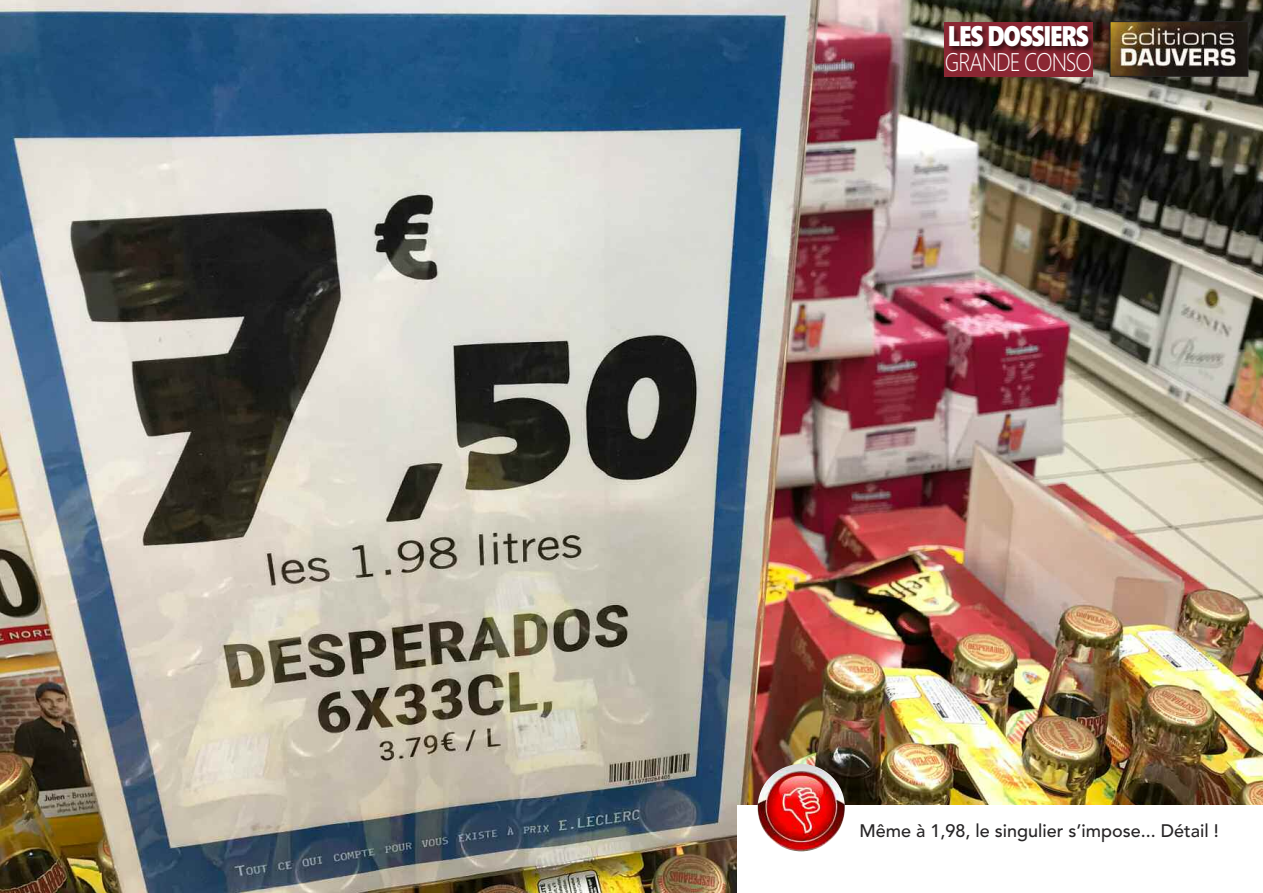
<style>
.page{position:relative;width:1263px;height:893px;background:#fff}
.page>*{position:absolute;margin:0;border:0;box-sizing:border-box;transform-origin:0 0}
.t1{font:900 28.35px "Segoe";letter-spacing:-.05em;color:#fff;scale:.8 1}
.t2{font:300 25.5px "Segoe";letter-spacing:-.05em;color:#fff;scale:.85 1}
.t3{font:500 18px "Avenir";color:#272526}
</style>
<div class="page">
<img style="left:0;top:0;width:1263px;height:893px">
<img style="left:1112px;top:23px;width:134px;height:52px">
<div style="left:1110px;top:21px;width:138px;height:56px;border:1px solid #272526"></div>
<img style="left:931px;top:15px;width:180px;height:69px">
<div style="left:737px;top:806px;width:526px;height:87px;background:#fff"></div>
<img style="left:757px;top:764px;width:88px;height:87px;border-radius:50%">
<h1 class="t1" style="left:948px;top:20px;width:178px">LES DOSSIERS</h1>
<h2 class="t2" style="left:945px;top:47px;width:175px">GRANDE CONSO</h2>
<p class="t3" style="left:859px;top:816px;width:361px">Même à 1,98, le singulier s’impose... Détail !</p>
</div>
